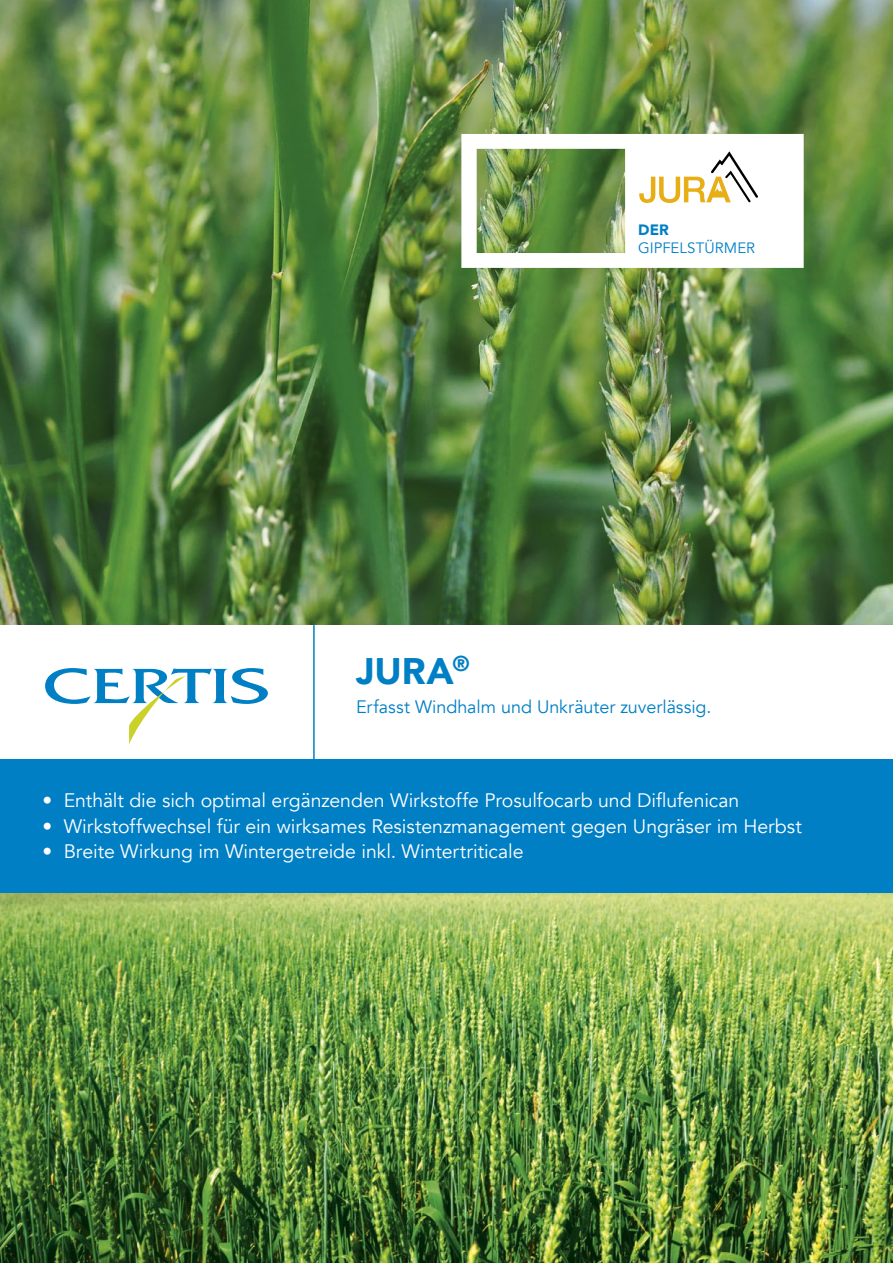
<style>
.page{position:relative;width:893px;height:1263px;background:#fff}
.page>*{position:absolute;margin:0;border:0;box-sizing:border-box;transform-origin:0 0}
.t1{font:900 36.9px "Avenir";color:#007fc5}
.t2{font:19.5px "Avenir";letter-spacing:-.005em;color:#fff}
.t3{font:18px "Avenir";color:#007fc5}
.t4{font:15px "Avenir";color:#007fc5}
.t5{font:900 15px "Avenir";color:#007fc5}
</style>
<div class="page">
<img style="left:0;top:893px;width:893px;height:370px">
<img style="left:0;top:0;width:893px;height:625px">
<div style="left:0;top:759px;width:893px;height:134px;background:#007fc5"></div>
<svg style="left:45px;top:668px;width:223px;height:76px"></svg>
<hr style="left:313px;top:625px;width:2px;height:134px;background:#007fc5">
<svg style="left:461px;top:134px;width:343px;height:134px"></svg>
<svg style="left:639px;top:149px;width:121px;height:55px"></svg>
<h1 class="t1" style="left:356px;top:639px;width:115px">JURA<sup>®</sup></h1>
<p class="t5" style="left:638px;top:217px;width:32px">DER</p>
<p class="t4" style="left:638px;top:239px;width:118px">GIPFELSTÜRMER</p>
<p class="t3" style="left:356px;top:696px;width:357px">Erfasst Windhalm und Unkräuter zuverlässig.</p>
<p class="t2" style="left:43px;top:789px;width:698px">• Enthält die sich optimal ergänzenden Wirkstoffe Prosulfocarb und Diflufenican</p>
<p class="t2" style="left:43px;top:815px;width:761px">• Wirkstoffwechsel für ein wirksames Resistenzmanagement gegen Ungräser im Herbst</p>
<p class="t2" style="left:43px;top:840px;width:483px">• Breite Wirkung im Wintergetreide inkl. Wintertriticale</p>
</div>
